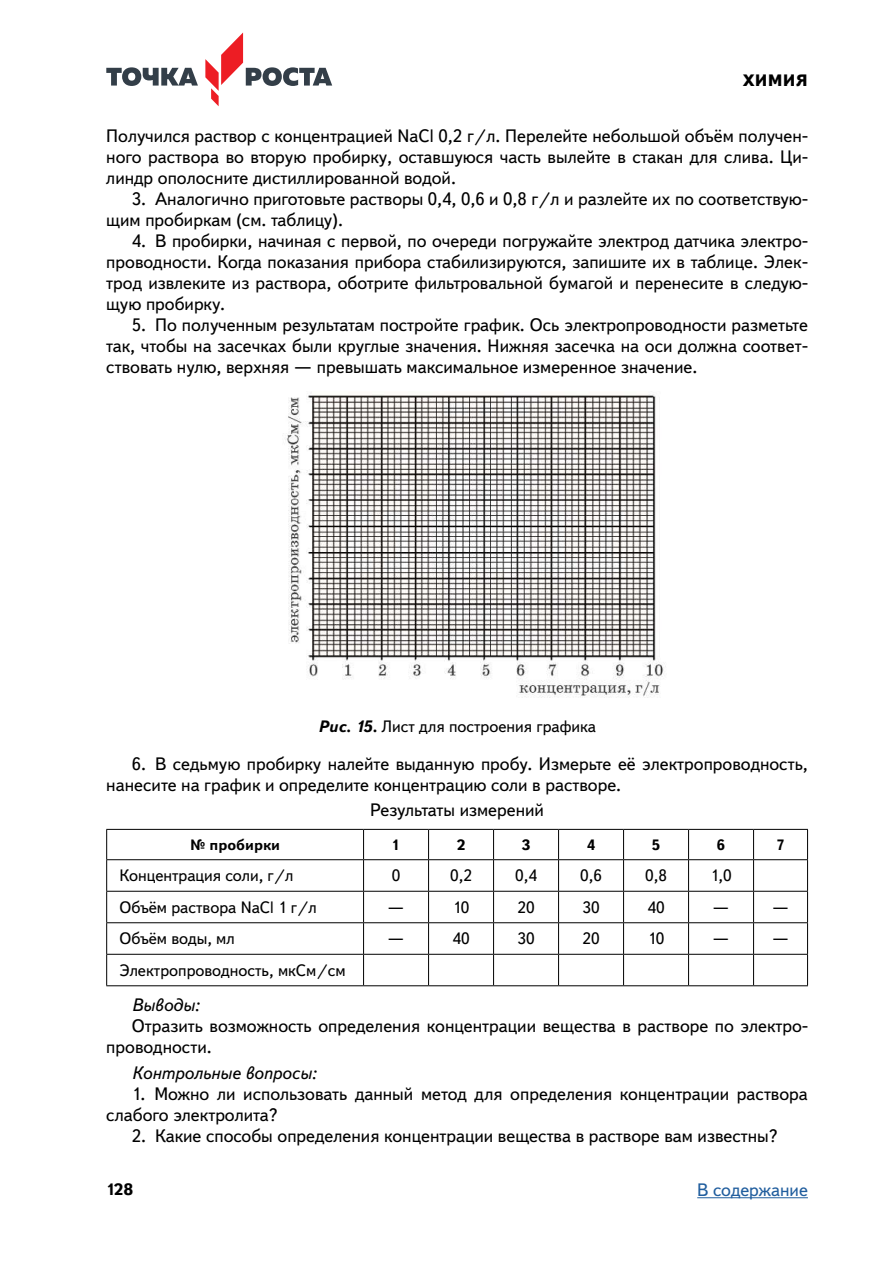
<style>
.page{position:relative;width:893px;height:1263px;background:#fff}
.page>*{position:absolute;margin:0;border:0;box-sizing:border-box;transform-origin:0 0}
.t1{font:18px/21px "Textbook New";color:#000}
.t2{font:italic 18px "Textbook New";color:#000}
.t3{font:18px "Textbook New";color:#215e9e}
.t4{font:16.5px "Textbook New";color:#000}
.t5{font:800 16.5px "Textbook New";letter-spacing:.01em;color:#000}
.t6{font:700 16.5px "Textbook New";color:#000}
.t7{font:700 15px "Textbook New";color:#000}
.s1{font-weight:700;font-style:italic}
</style>
<div class="page">
<svg style="left:106px;top:67px;width:92px;height:19px"></svg>
<svg style="left:205px;top:32px;width:127px;height:74px"></svg>
<hr style="left:697px;top:1197px;width:111px;height:1px;background:#215e9e">
<hr style="left:106px;top:860px;width:1px;height:31px;background:#000">
<hr style="left:363px;top:860px;width:1px;height:31px;background:#000">
<hr style="left:428px;top:860px;width:1px;height:31px;background:#000">
<hr style="left:493px;top:860px;width:1px;height:31px;background:#000">
<hr style="left:558px;top:860px;width:1px;height:31px;background:#000">
<hr style="left:623px;top:860px;width:1px;height:31px;background:#000">
<hr style="left:688px;top:860px;width:1px;height:31px;background:#000">
<hr style="left:753px;top:860px;width:1px;height:31px;background:#000">
<hr style="left:807px;top:860px;width:1px;height:31px;background:#000">
<hr style="left:106px;top:891px;width:258px;height:1px;background:#000">
<hr style="left:106px;top:892px;width:1px;height:30px;background:#000">
<hr style="left:364px;top:891px;width:65px;height:1px;background:#000">
<hr style="left:363px;top:892px;width:1px;height:30px;background:#000">
<hr style="left:429px;top:891px;width:65px;height:1px;background:#000">
<hr style="left:428px;top:892px;width:1px;height:30px;background:#000">
<hr style="left:494px;top:891px;width:65px;height:1px;background:#000">
<hr style="left:493px;top:892px;width:1px;height:30px;background:#000">
<hr style="left:559px;top:891px;width:65px;height:1px;background:#000">
<hr style="left:558px;top:892px;width:1px;height:30px;background:#000">
<hr style="left:624px;top:891px;width:65px;height:1px;background:#000">
<hr style="left:623px;top:892px;width:1px;height:30px;background:#000">
<hr style="left:689px;top:891px;width:65px;height:1px;background:#000">
<hr style="left:688px;top:892px;width:1px;height:30px;background:#000">
<hr style="left:754px;top:891px;width:54px;height:1px;background:#000">
<hr style="left:753px;top:892px;width:1px;height:30px;background:#000">
<hr style="left:807px;top:892px;width:1px;height:30px;background:#000">
<hr style="left:106px;top:922px;width:258px;height:1px;background:#000">
<hr style="left:106px;top:923px;width:1px;height:31px;background:#000">
<hr style="left:364px;top:922px;width:65px;height:1px;background:#000">
<hr style="left:363px;top:923px;width:1px;height:31px;background:#000">
<hr style="left:429px;top:922px;width:65px;height:1px;background:#000">
<hr style="left:428px;top:923px;width:1px;height:31px;background:#000">
<hr style="left:494px;top:922px;width:65px;height:1px;background:#000">
<hr style="left:493px;top:923px;width:1px;height:31px;background:#000">
<hr style="left:559px;top:922px;width:65px;height:1px;background:#000">
<hr style="left:558px;top:923px;width:1px;height:31px;background:#000">
<hr style="left:624px;top:922px;width:65px;height:1px;background:#000">
<hr style="left:623px;top:923px;width:1px;height:31px;background:#000">
<hr style="left:689px;top:922px;width:65px;height:1px;background:#000">
<hr style="left:688px;top:923px;width:1px;height:31px;background:#000">
<hr style="left:754px;top:922px;width:54px;height:1px;background:#000">
<hr style="left:753px;top:923px;width:1px;height:31px;background:#000">
<hr style="left:807px;top:923px;width:1px;height:31px;background:#000">
<hr style="left:106px;top:954px;width:258px;height:1px;background:#000">
<hr style="left:106px;top:955px;width:1px;height:30px;background:#000">
<hr style="left:106px;top:985px;width:258px;height:1px;background:#000">
<hr style="left:364px;top:954px;width:65px;height:1px;background:#000">
<hr style="left:363px;top:955px;width:1px;height:30px;background:#000">
<hr style="left:364px;top:985px;width:65px;height:1px;background:#000">
<hr style="left:429px;top:954px;width:65px;height:1px;background:#000">
<hr style="left:428px;top:955px;width:1px;height:30px;background:#000">
<hr style="left:429px;top:985px;width:65px;height:1px;background:#000">
<hr style="left:494px;top:954px;width:65px;height:1px;background:#000">
<hr style="left:493px;top:955px;width:1px;height:30px;background:#000">
<hr style="left:494px;top:985px;width:65px;height:1px;background:#000">
<hr style="left:559px;top:954px;width:65px;height:1px;background:#000">
<hr style="left:558px;top:955px;width:1px;height:30px;background:#000">
<hr style="left:559px;top:985px;width:65px;height:1px;background:#000">
<hr style="left:624px;top:954px;width:65px;height:1px;background:#000">
<hr style="left:623px;top:955px;width:1px;height:30px;background:#000">
<hr style="left:624px;top:985px;width:65px;height:1px;background:#000">
<hr style="left:689px;top:954px;width:65px;height:1px;background:#000">
<hr style="left:688px;top:955px;width:1px;height:30px;background:#000">
<hr style="left:689px;top:985px;width:65px;height:1px;background:#000">
<hr style="left:754px;top:954px;width:54px;height:1px;background:#000">
<hr style="left:753px;top:955px;width:1px;height:30px;background:#000">
<hr style="left:807px;top:955px;width:1px;height:30px;background:#000">
<hr style="left:754px;top:985px;width:54px;height:1px;background:#000">
<hr style="left:106px;top:829px;width:258px;height:1px;background:#000">
<svg style="left:106px;top:830px;width:1px;height:29px"></svg>
<hr style="left:106px;top:859px;width:258px;height:1px;background:#000">
<hr style="left:364px;top:829px;width:65px;height:1px;background:#000">
<svg style="left:363px;top:830px;width:1px;height:29px"></svg>
<hr style="left:364px;top:859px;width:65px;height:1px;background:#000">
<hr style="left:429px;top:829px;width:65px;height:1px;background:#000">
<svg style="left:428px;top:830px;width:1px;height:29px"></svg>
<hr style="left:429px;top:859px;width:65px;height:1px;background:#000">
<hr style="left:494px;top:829px;width:65px;height:1px;background:#000">
<svg style="left:493px;top:830px;width:1px;height:29px"></svg>
<hr style="left:494px;top:859px;width:65px;height:1px;background:#000">
<hr style="left:559px;top:829px;width:65px;height:1px;background:#000">
<svg style="left:558px;top:830px;width:1px;height:29px"></svg>
<hr style="left:559px;top:859px;width:65px;height:1px;background:#000">
<hr style="left:624px;top:829px;width:65px;height:1px;background:#000">
<svg style="left:623px;top:830px;width:1px;height:29px"></svg>
<hr style="left:624px;top:859px;width:65px;height:1px;background:#000">
<hr style="left:689px;top:829px;width:65px;height:1px;background:#000">
<svg style="left:688px;top:830px;width:1px;height:29px"></svg>
<hr style="left:689px;top:859px;width:65px;height:1px;background:#000">
<hr style="left:754px;top:829px;width:54px;height:1px;background:#000">
<svg style="left:753px;top:830px;width:1px;height:29px"></svg>
<svg style="left:807px;top:830px;width:1px;height:29px"></svg>
<hr style="left:754px;top:859px;width:54px;height:1px;background:#000">
<img style="left:283px;top:392px;width:383px;height:305px">
<p class="t5" style="left:743px;top:70px;width:66px">ХИМИЯ</p>
<p class="t1" style="left:106px;top:125px;width:703px;text-align:justify">Получился раствор с концентрацией NaCl 0,2 г/л. Перелейте небольшой объём получен&shy;ного раствора во вторую пробирку, оставшуюся часть вылейте в стакан для слива. Ци&shy;линдр ополосните дистиллированной водой.</p>
<p class="t1" style="left:106px;top:188px;width:703px;text-indent:26px">3. Аналогично приготовьте растворы 0,4, 0,6 и 0,8 г/л и разлейте их по соответствую&shy;щим пробиркам (см. таблицу).</p>
<p class="t1" style="left:106px;top:230px;width:703px;text-align:justify;text-indent:26px">4. В пробирки, начиная с первой, по очереди погружайте электрод датчика электро&shy;проводности. Когда показания прибора стабилизируются, запишите их в таблице. Элек&shy;трод извлеките из раствора, оботрите фильтровальной бумагой и перенесите в следую&shy;щую пробирку.</p>
<p class="t1" style="left:106px;top:314px;width:703px;text-align:justify;text-indent:26px">5. По полученным результатам постройте график. Ось электропроводности разметьте так, чтобы на засечках были круглые значения. Нижняя засечка на оси должна соответ&shy;ствовать нулю, верхняя — превышать максимальное измеренное значение.</p>
<p class="t4" style="left:318px;top:716px;width:280px"><span class="s1">Рис. 15.</span> Лист для построения графика</p>
<p class="t1" style="left:106px;top:753px;width:703px;text-indent:26px">6. В седьмую пробирку налейте выданную пробу. Измерьте её электропроводность, нанесите на график и определите концентрацию соли в растворе.</p>
<p class="t1" style="left:370px;top:799px;width:175px">Результаты измерений</p>
<p class="t7" style="left:190px;top:835px;width:91px">№ пробирки</p>
<p class="t7" style="left:392px;top:835px;width:10px">1</p>
<p class="t7" style="left:457px;top:835px;width:10px">2</p>
<p class="t7" style="left:522px;top:835px;width:10px">3</p>
<p class="t7" style="left:587px;top:835px;width:10px">4</p>
<p class="t7" style="left:652px;top:835px;width:10px">5</p>
<p class="t7" style="left:717px;top:835px;width:10px">6</p>
<p class="t7" style="left:776px;top:835px;width:10px">7</p>
<p class="t4" style="left:119px;top:865px;width:176px">Концентрация соли, г/л</p>
<p class="t4" style="left:392px;top:865px;width:10px">0</p>
<p class="t4" style="left:450px;top:865px;width:23px">0,2</p>
<p class="t4" style="left:515px;top:865px;width:23px">0,4</p>
<p class="t4" style="left:580px;top:865px;width:23px">0,6</p>
<p class="t4" style="left:645px;top:865px;width:23px">0,8</p>
<p class="t4" style="left:710px;top:865px;width:23px">1,0</p>
<p class="t4" style="left:119px;top:897px;width:199px">Объём раствора NaCl 1 г/л</p>
<p class="t4" style="left:388px;top:897px;width:18px">—</p>
<p class="t4" style="left:453px;top:897px;width:18px">10</p>
<p class="t4" style="left:517px;top:897px;width:19px">20</p>
<p class="t4" style="left:582px;top:897px;width:19px">30</p>
<p class="t4" style="left:647px;top:897px;width:19px">40</p>
<p class="t4" style="left:713px;top:897px;width:18px">—</p>
<p class="t4" style="left:772px;top:897px;width:18px">—</p>
<p class="t4" style="left:119px;top:928px;width:117px">Объём воды, мл</p>
<p class="t4" style="left:388px;top:928px;width:18px">—</p>
<p class="t4" style="left:452px;top:928px;width:19px">40</p>
<p class="t4" style="left:517px;top:928px;width:19px">30</p>
<p class="t4" style="left:582px;top:928px;width:19px">20</p>
<p class="t4" style="left:648px;top:928px;width:18px">10</p>
<p class="t4" style="left:713px;top:928px;width:18px">—</p>
<p class="t4" style="left:772px;top:928px;width:18px">—</p>
<p class="t4" style="left:119px;top:960px;width:228px">Электропроводность, мкСм/см</p>
<p class="t2" style="left:132px;top:994px;width:69px">Выводы:</p>
<p class="t1" style="left:106px;top:1016px;width:703px;text-indent:26px">Отразить возможность определения концентрации вещества в растворе по электро&shy;проводности.</p>
<p class="t2" style="left:132px;top:1061px;width:186px">Контрольные вопросы:</p>
<p class="t1" style="left:106px;top:1083px;width:703px;text-indent:26px">1. Можно ли использовать данный метод для определения концентрации раствора слабого электролита?</p>
<p class="t1" style="left:132px;top:1125px;width:647px">2. Какие способы определения концентрации вещества в растворе вам известны?</p>
<p class="t6" style="left:106px;top:1179px;width:29px">128</p>
<p class="t3" style="left:697px;top:1179px;width:112px">В содержание</p>
</div>
